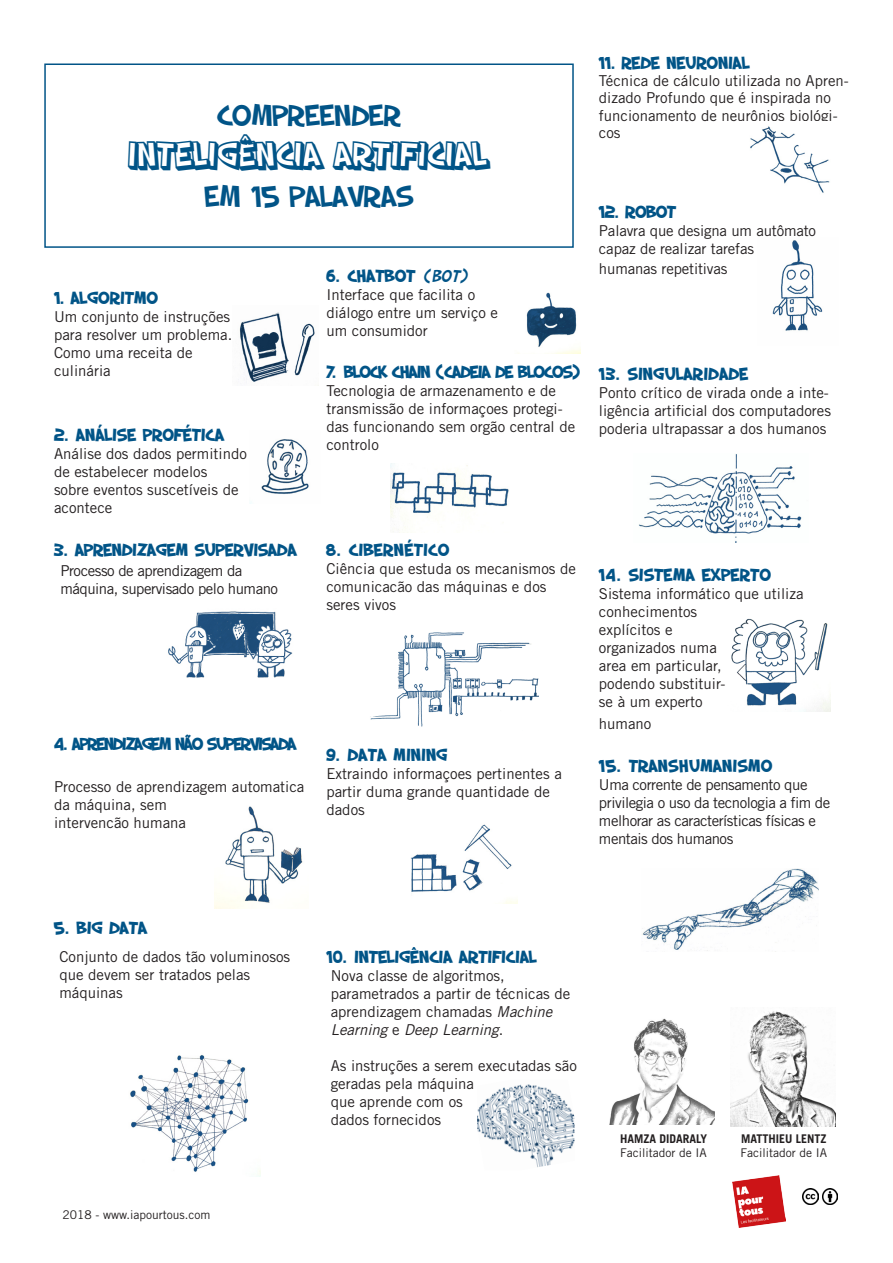
<style>
.page{position:relative;width:893px;height:1263px;background:#fff}
.page>*{position:absolute;margin:0;border:0;box-sizing:border-box;transform-origin:0 0}
.t1{font:34.5px "SF Slapstick Comic Shaded";letter-spacing:-.07em;color:#015487}
.t2{font:31.5px "SF Slapstick Comic";color:#015487}
.t3{font:700 18px "SF Slapstick Comic";letter-spacing:.03em;color:#015487}
.t4{font:700 18px "SF Slapstick Comic";letter-spacing:-.05em;color:#015487}
.t5{font:700 18px "SF Slapstick Comic";letter-spacing:-.03em;color:#015487}
.t6{font:700 18px "SF Slapstick Comic";letter-spacing:.05em;color:#015487}
.t7{font:15px/18px "Trade Gothic LT Pro";color:#231f20}
.t8{font:15px/18px "Trade Gothic LT Pro";letter-spacing:-.03em;color:#231f20}
.t9{font:12px "Trade Gothic LT Pro";color:#231f20}
.t10{font:700 12px "Trade Gothic LT Pro";color:#231f20}
.s1{font-weight:400;font-style:italic}
.s2{font-style:italic}
</style>
<div class="page">
<img style="left:609px;top:1018px;width:106px;height:107px">
<img style="left:130px;top:1055px;width:131px;height:121px">
<img style="left:215px;top:806px;width:88px;height:102px">
<img style="left:731px;top:618px;width:100px;height:94px">
<img style="left:477px;top:1084px;width:98px;height:84px">
<img style="left:822px;top:1188px;width:16px;height:16px">
<img style="left:802px;top:1188px;width:16px;height:16px">
<img style="left:733px;top:1175px;width:52px;height:53px">
<img style="left:730px;top:1011px;width:105px;height:116px">
<div style="left:44px;top:63px;width:530px;height:185px;border:2px solid #015487"></div>
<img style="left:250px;top:439px;width:59px;height:65px">
<img style="left:390px;top:463px;width:119px;height:69px">
<img style="left:526px;top:292px;width:55px;height:61px">
<img style="left:370px;top:632px;width:169px;height:95px">
<img style="left:411px;top:824px;width:106px;height:79px">
<img style="left:642px;top:868px;width:177px;height:83px">
<img style="left:750px;top:126px;width:80px;height:67px">
<img style="left:639px;top:454px;width:163px;height:88px">
<img style="left:772px;top:240px;width:51px;height:91px">
<img style="left:168px;top:611px;width:125px;height:67px">
<img style="left:239px;top:312px;width:80px;height:74px">
<p class="t2" style="left:217px;top:95px;width:185px">COMPREENDER</p>
<p class="t1" style="left:128px;top:131px;width:363px">INTELIGÊNCIA ARTIFICIAL</p>
<p class="t2" style="left:205px;top:176px;width:210px">EM 15 PALAVRAS</p>
<p class="t3" style="left:54px;top:286px;width:105px">1. ALGORITMO</p>
<p class="t7" style="left:54px;top:307px;width:180px">Um conjunto de instruções para resolver um problema.</p>
<p class="t7" style="left:54px;top:343px;width:140px">Como uma receita de culinária</p>
<p class="t3" style="left:54px;top:423px;width:171px">2. ANÁLISE PROFÉTICA</p>
<p class="t7" style="left:54px;top:444px;width:194px">Análise dos dados permitindo de estabelecer modelos<br>sobre eventos suscetíveis de acontece</p>
<p class="t3" style="left:54px;top:538px;width:244px">3. APRENDIZAGEM SUPERVISADA</p>
<p class="t8" style="left:60px;top:562px;width:219px">Processo de aprendizagem da máquina, supervisado pelo humano</p>
<p class="t3" style="left:326px;top:264px;width:142px">6. CHATBOT <span class="s1">(Bot)</span></p>
<p class="t7" style="left:326px;top:286px;width:173px">Interface que facilita o diálogo entre um serviço e um consumidor</p>
<p class="t5" style="left:326px;top:360px;width:255px">7. BLOCK CHAIN (CADEIA DE BLOCOS)</p>
<p class="t7" style="left:326px;top:381px;width:250px">Tecnologia de armazenamento e de transmissão de informaçoes protegi&shy;das funcionando sem orgão central de controlo</p>
<p class="t6" style="left:326px;top:538px;width:124px">8. CIBERNÉTICO</p>
<p class="t7" style="left:326px;top:559px;width:251px">Ciência que estuda os mecanismos de comunicacão das máquinas e dos</p>
<p class="t7" style="left:326px;top:595px;width:71px">seres vivos</p>
<p class="t4" style="left:54px;top:732px;width:244px">4. APRENDIZAGEM NÃO SUPERVISADA</p>
<p class="t7" style="left:54px;top:777px;width:252px">Processo de aprendizagem automatica da máquina, sem<br>intervencão humana</p>
<p class="t3" style="left:326px;top:743px;width:122px">9. DATA MINING</p>
<p class="t7" style="left:326px;top:764px;width:237px">Extraindo informaçoes pertinentes a partir duma grande quantidade de dados</p>
<p class="t3" style="left:599px;top:51px;width:152px">11. REDE NEURONIAL</p>
<p class="t7" style="left:599px;top:72px;width:251px;line-height:17.2px">Técnica de cálculo utilizada no Apren&shy;dizado Profundo que é inspirada no funcionamento de neurônios biológi&shy;cos</p>
<p class="t3" style="left:599px;top:200px;width:78px">12. ROBOT</p>
<p class="t7" style="left:599px;top:221px;width:219px">Palavra que designa um autômato capaz de realizar tarefas</p>
<p class="t7" style="left:599px;top:259px;width:130px">humanas repetitivas</p>
<p class="t3" style="left:599px;top:362px;width:150px">13. SINGULARIDADE</p>
<p class="t7" style="left:599px;top:383px;width:234px">Ponto crítico de virada onde a inte&shy;ligência artificial dos computadores poderia ultrapassar a dos humanos</p>
<p class="t3" style="left:599px;top:564px;width:173px">14. SISTEMA EXPERTO</p>
<p class="t7" style="left:599px;top:585px;width:206px">Sistema informático que utiliza conhecimentos<br>explícitos e<br>organizados numa<br>area em particular,<br>podendo substituir-<br>se à um experto</p>
<p class="t7" style="left:599px;top:714px;width:54px">humano</p>
<p class="t3" style="left:599px;top:754px;width:175px">15. TRANSHUMANISMO</p>
<p class="t8" style="left:599px;top:776px;width:233px">Uma corrente de pensamento que privilegia o uso da tecnologia a fim de melhorar as características físicas e mentais dos humanos</p>
<p class="t3" style="left:54px;top:916px;width:94px">5. BIG DATA</p>
<p class="t7" style="left:59px;top:947px;width:232px">Conjunto de dados tão voluminosos que devem ser tratados pelas máquinas</p>
<p class="t9" style="left:63px;top:1207px;width:149px">2018 - www.iapourtous.com</p>
<p class="t3" style="left:326px;top:945px;width:211px">10. INTELIGÊNCIA ARTIFICIAL</p>
<p class="t7" style="left:331px;top:966px;width:241px">Nova classe de algoritmos, parametrados a partir de técnicas de aprendizagem chamadas <span class="s2">Machine<br>Learning</span> e <span class="s2">Deep Learning</span>.</p>
<p class="t7" style="left:331px;top:1056px;width:248px">As instruções a serem executadas são geradas pela máquina<br>que aprende com os<br>dados fornecidos</p>
<p class="t10" style="left:620px;top:1131px;width:89px">HAMZA DIDARALY</p>
<p class="t9" style="left:620px;top:1146px;width:88px">Facilitador de IA</p>
<p class="t10" style="left:741px;top:1131px;width:87px">MATTHIEU LENTZ</p>
<p class="t9" style="left:741px;top:1146px;width:88px">Facilitador de IA</p>
</div>
